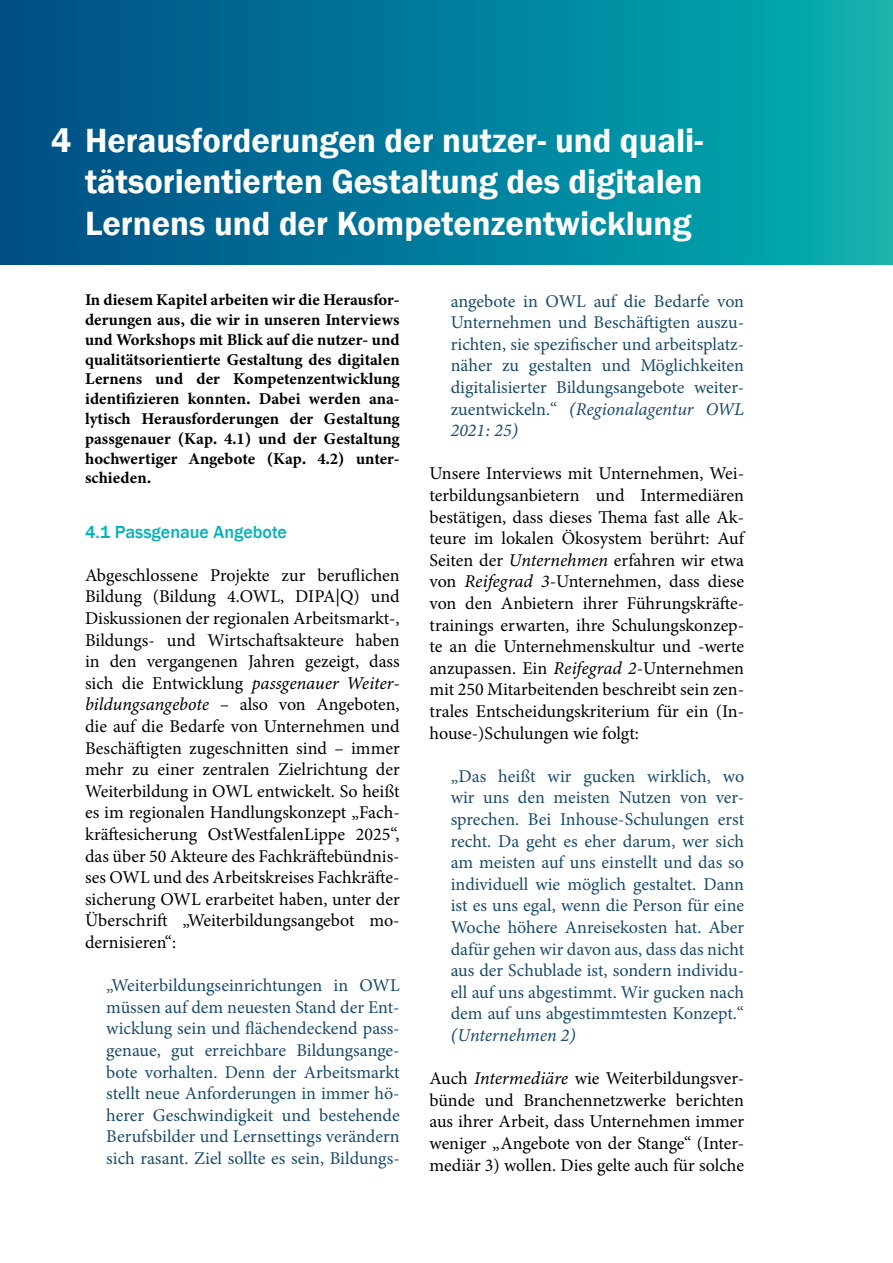
<style>
.page{position:relative;width:893px;height:1263px;background:#fff}
.page>*{position:absolute;margin:0;border:0;box-sizing:border-box;transform-origin:0 0}
.t1{font:600 34.5px/41.4px "Franklin Gothic";color:#fff;text-align:justify}
.t2{font:18px/21.6px "Minion Pro";color:#000;text-align:justify}
.t3{font:18px/21.6px "Minion Pro";color:#194b6b;text-align:justify}
.t4{font:italic 18px/21.6px "Minion Variable Concept";color:#194b6b}
.t5{font:500 18px "Franklin Gothic";color:#00b1b9}
.t6{font:16.5px/19.8px "Minion Variable Concept";color:#000;text-align:justify}
.s1{font-family:"Minion Variable Concept";font-style:italic}
.s2{font-family:"Minion Pro";font-style:normal}
</style>
<div class="page">
<svg style="left:0;top:0;width:893px;height:265px;background:#017e9b"></svg>
<h1 class="t1" style="left:85px;top:120px;width:620px;text-indent:-34px">4 Herausforderungen der nutzer- und quali&shy;tätsorientierten Gestaltung des digitalen Lernens und der Kompetenzentwicklung</h1>
<p class="t6" style="left:85px;top:290px;width:316px">In diesem Kapitel arbeiten wir die Herausfor&shy;derungen aus, die wir in unseren Interviews und Workshops mit Blick auf die nutzer- und qualitätsorientierte Gestaltung des digitalen Lernens und der Kompetenzentwicklung identifizieren konnten. Dabei werden ana&shy;lytisch Herausforderungen der Gestaltung passgenauer (Kap. 4.1) und der Gestaltung hochwertiger Angebote (Kap. 4.2) unter&shy;schieden.</p>
<p class="t5" style="left:85px;top:520px;width:203px">4.1 Passgenaue Angebote</p>
<p class="t2" style="left:85px;top:564px;width:316px">Abgeschlossene Projekte zur beruflichen Bildung (Bildung 4.OWL, DIPA|Q) und Diskussionen der regionalen Arbeitsmarkt-, Bildungs- und Wirtschaftsakteure haben in den vergangenen Jahren gezeigt, dass sich die Entwicklung <span class="s1">passgenauer Weiter&shy;bildungsangebote</span> – also von Angeboten, die auf die Bedarfe von Unternehmen und Beschäftigten zugeschnitten sind – immer mehr zu einer zentralen Zielrichtung der Weiterbildung in OWL entwickelt. So heißt es im regionalen Handlungskonzept „Fach&shy;kräftesicherung OstWestfalenLippe 2025“, das über 50 Akteure des Fachkräftebündnis&shy;ses OWL und des Arbeitskreises Fachkräfte&shy;sicherung OWL erarbeitet haben, unter der Überschrift „Weiterbildungsangebot mo&shy;dernisieren“:</p>
<p class="t3" style="left:106px;top:975px;width:295px">„Weiterbildungseinrichtungen in OWL müssen auf dem neuesten Stand der Ent&shy;wicklung sein und flächendeckend pass&shy;genaue, gut erreichbare Bildungsange&shy;bote vorhalten. Denn der Arbeitsmarkt stellt neue Anforderungen in immer hö&shy;herer Geschwindigkeit und bestehende Berufsbilder und Lernsettings verändern sich rasant. Ziel sollte es sein, Bildungs-</p>
<p class="t3" style="left:451px;top:290px;width:295px">angebote in OWL auf die Bedarfe von Unternehmen und Beschäftigten auszu&shy;richten, sie spezifischer und arbeitsplatz&shy;näher zu gestalten und Möglichkeiten digitalisierter Bildungsangebote weiter-</p>
<p class="t4" style="left:451px;top:398px;width:295px"><span class="s2">zuentwickeln.“</span> (Regionalagentur OWL<br>2021: 25)</p>
<p class="t2" style="left:429px;top:463px;width:316px">Unsere Interviews mit Unternehmen, Wei&shy;terbildungsanbietern und Intermediären bestätigen, dass dieses Thema fast alle Ak&shy;teure im lokalen Ökosystem berührt: Auf Seiten der <span class="s1">Unternehmen</span> erfahren wir etwa von <span class="s1">Reifegrad 3</span>-Unternehmen, dass diese von den Anbietern ihrer Führungskräfte&shy;trainings erwarten, ihre Schulungskonzep&shy;te an die Unternehmenskultur und -werte anzupassen. Ein <span class="s1">Reifegrad 2</span>-Unternehmen mit 250 Mitarbeitenden beschreibt sein zen&shy;trales Entscheidungskriterium für ein (In&shy;house-)Schulungen wie folgt:</p>
<p class="t3" style="left:451px;top:765px;width:295px">„Das heißt wir gucken wirklich, wo wir uns den meisten Nutzen von ver&shy;sprechen. Bei Inhouse-Schulungen erst recht. Da geht es eher darum, wer sich am meisten auf uns einstellt und das so individuell wie möglich gestaltet. Dann ist es uns egal, wenn die Person für eine Woche höhere Anreisekosten hat. Aber dafür gehen wir davon aus, dass das nicht aus der Schublade ist, sondern individu&shy;ell auf uns abgestimmt. Wir gucken nach dem auf uns abgestimmtesten Konzept.“</p>
<p class="t4" style="left:451px;top:1024px;width:127px">(Unternehmen 2)</p>
<p class="t2" style="left:429px;top:1068px;width:316px">Auch <span class="s1">Intermediäre</span> wie Weiterbildungsver&shy;bünde und Branchennetzwerke berichten aus ihrer Arbeit, dass Unternehmen immer weniger „Angebote von der Stange“ (Inter&shy;mediär 3) wollen. Dies gelte auch für solche</p>
</div>
